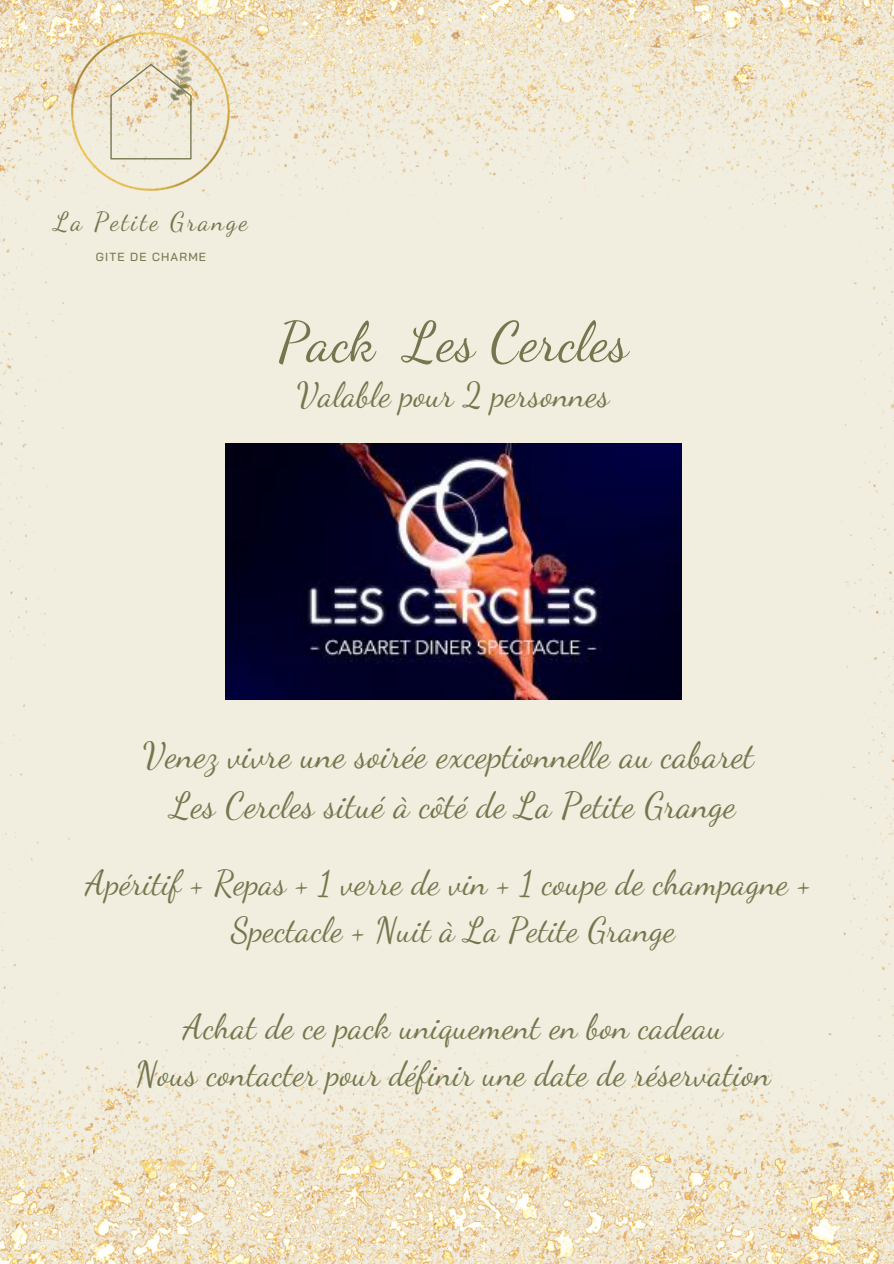
<style>
.page{position:relative;width:894px;height:1264px;background:#fff}
.page>*{position:absolute;margin:0;border:0;box-sizing:border-box;transform-origin:0 0}
.t1{font:54.9px "Dancing Script";letter-spacing:.01em;color:#74774d}
.t2{font:35.4px "Dancing Script";letter-spacing:.01em;color:#74774d}
.t3{font:33.9px "Dancing Script";letter-spacing:.01em;color:#74774d}
.t4{font:25.65px "Dancing Script";letter-spacing:.1em;color:#74774d}
.t5{font:500 11.7px "Bai Jamjuree";letter-spacing:.1em;color:#74774d}
</style>
<div class="page">
<img style="left:0;top:0;width:893px;height:1263px">
<img style="left:72px;top:33px;width:157px;height:157px">
<img style="left:225px;top:444px;width:456px;height:255px">
<p class="t4" style="left:54px;top:206px;width:195px">La Petite Grange</p>
<p class="t5" style="left:96px;top:249px;width:112px">GITE DE CHARME</p>
<p class="t1" style="left:278px;top:309px;width:352px">Pack Les Cercles</p>
<p class="t3" style="left:297px;top:375px;width:314px">Valable pour 2 personnes</p>
<p class="t2" style="left:143px;top:735px;width:612px">Venez vivre une soirée exceptionnelle au cabaret</p>
<p class="t2" style="left:170px;top:784px;width:566px">Les Cercles situé à côté de La Petite Grange</p>
<p class="t3" style="left:86px;top:862px;width:727px">Apéritif + Repas + 1 verre de vin + 1 coupe de champagne +</p>
<p class="t3" style="left:231px;top:909px;width:445px">Spectacle + Nuit à La Petite Grange</p>
<p class="t3" style="left:183px;top:1006px;width:541px">Achat de ce pack uniquement en bon cadeau</p>
<p class="t3" style="left:135px;top:1053px;width:636px">Nous contacter pour définir une date de réservation</p>
</div>
